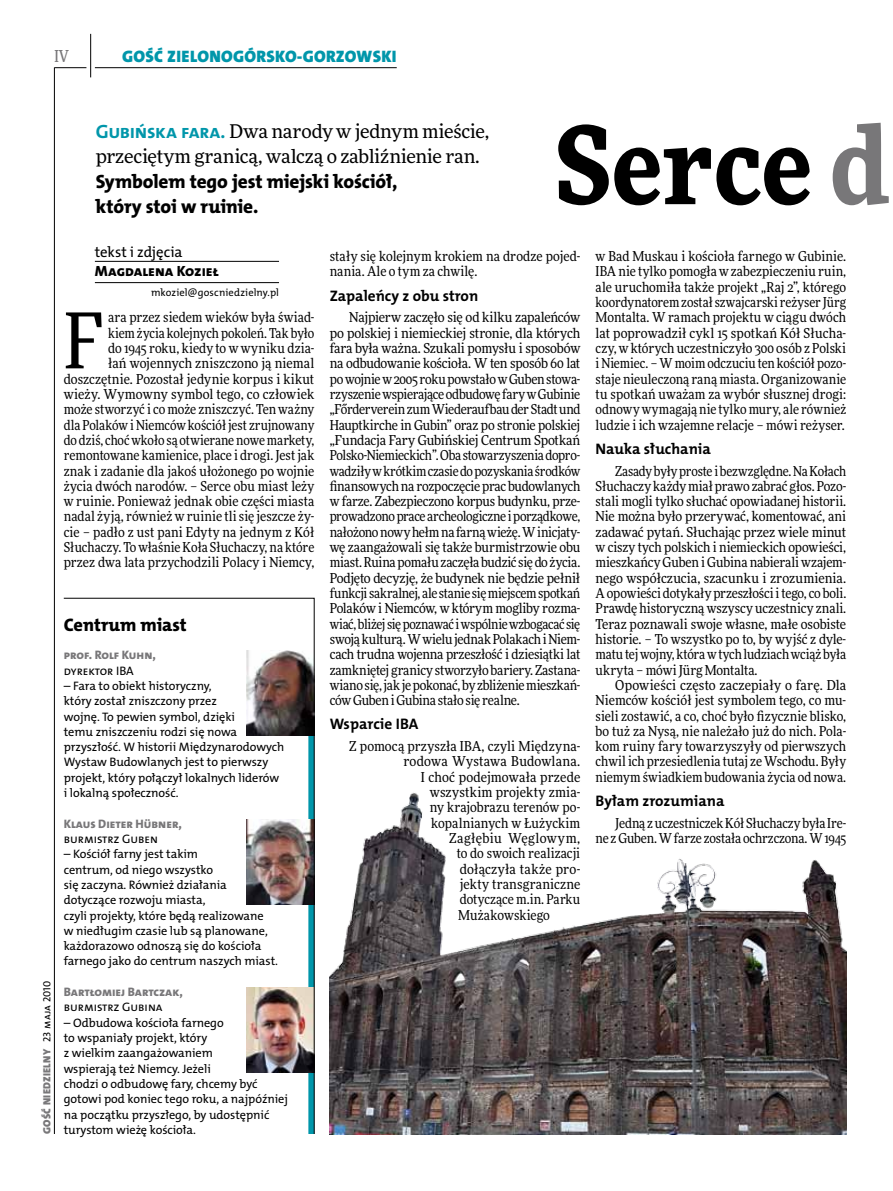
<style>
.page{position:relative;width:893px;height:1191px;background:#fff}
.page>*{position:absolute;margin:0;border:0;box-sizing:border-box;transform-origin:0 0}
.t1{font:900 108px "Freeday Narrow";color:#000}
.t2{font:76.95px "Freeday Narrow News";color:#000}
.t3{font:19.35px/24.9px "The Mix HP8 Ex Bld";letter-spacing:-.01em;color:#000}
.t4{font:18.9px/24.9px "Freeday News";letter-spacing:-.01em;color:#000}
.t5{font:18.3px "The Mix HP8 Ex Bld";letter-spacing:-.005em;color:#000}
.t6{font:16.65px "The Mix HP9 Blk";letter-spacing:.02em;color:#0096aa}
.t7{font:500 16.5px "Freeday Narrow";color:#787779;scale:.9 1}
.t8{font:15.3px "The Mix HP7 Bld";color:#000}
.t9{font:14.85px "The Mix HP8 Ex Bld";letter-spacing:.005em;color:#000}
.t10{font:14.85px "The Mix HP5 Plain";letter-spacing:-.015em;color:#000}
.t11{font:13.65px/15.3px "Freeday Narrow News";color:#000;text-align:justify}
.t12{font:13.65px "Freeday Narrow News";letter-spacing:.025em;color:#000}
.t13{font:12.3px/15.3px "The Mix HP5 Plain";letter-spacing:-.005em;color:#000}
.t14{font:12.3px "The Mix HP8 Ex Bld";letter-spacing:-.005em;color:#787779}
.t15{font:10.5px "The Mix HP5 Plain";letter-spacing:.005em;color:#000}
.t16{font:10.5px "The Mix HP9 Blk";letter-spacing:.025em;color:#787779}
.s1{font-family:"The Mix HP7 Bld";font-size:19.35px;color:#0096aa}
.s2{color:#787779}
.s3{font-family:"The Mix HP5 Plain";color:#000}
</style>
<div class="page">
<hr style="left:54px;top:67px;width:1px;height:1067px;background:#000">
<hr style="left:90px;top:34px;width:1px;height:43px;background:#000">
<hr style="left:54px;top:67px;width:32px;height:1px;background:#000">
<hr style="left:95px;top:67px;width:302px;height:1px;background:#000">
<svg style="left:63px;top:598px;width:252px;height:536px"></svg>
<hr style="left:95px;top:261px;width:184px;height:1px;background:#000">
<hr style="left:95px;top:282px;width:184px;height:1px;background:#000">
<img style="left:330px;top:792px;width:516px;height:342px">
<p class="t7" style="left:54px;top:46px;width:17px">IV</p>
<p class="t6" style="left:122px;top:46px;width:276px">GOŚĆ ZIELONOGÓRSKO-GORZOWSKI</p>
<h3 class="t4" style="left:96px;top:118px;width:395px"><span class="s1">Gubińska fara.</span> Dwa narody w jednym mieście, przeciętym granicą, walczą o zabliźnienie ran.</h3>
<h3 class="t3" style="left:96px;top:169px;width:303px">Symbolem tego jest miejski kościół, który stoi w ruinie.</h3>
<h1 class="t1" style="left:555px;top:95px;width:335px">Serce <span class="s2">d</span></h1>
<p class="t10" style="left:95px;top:242px;width:89px">tekst i zdjęcia</p>
<p class="t9" style="left:95px;top:262px;width:125px">Magdalena Kozieł</p>
<p class="t15" style="left:151px;top:285px;width:129px">mkoziel@goscniedzielny.pl</p>
<p class="t11" style="left:64px;top:310px;width:252px;text-align:right">ara przez siedem wieków była świad-<br>kiem życia kolejnych pokoleń. Tak było<br>do 1945 roku, kiedy to w wyniku dzia-<br>łań wojennych zniszczono ją niemal doszczętnie. Pozostał jedynie korpus i kikut wieży. Wymowny symbol tego, co człowiek może stworzyć i co może zniszczyć. Ten ważny dla Polaków i Niemców kościół jest zrujnowany do dziś, choć wkoło są otwierane nowe markety, remontowane kamienice, place i drogi. Jest jak znak i zadanie dla jakoś ułożonego po wojnie życia dwóch narodów. – Serce obu miast leży w ruinie. Ponieważ jednak obie części miasta nadal żyją, również w ruinie tli się jeszcze ży&shy;cie – padło z ust pani Edyty na jednym z Kół Słuchaczy. To właśnie Koła Słuchaczy, na które przez dwa lata przychodzili Polacy i Niemcy,</p>
<h2 class="t2" style="left:64px;top:294px;width:41px">F</h2>
<p class="t16" style="left:40px;top:1134px;width:155px;rotate:-90deg">GOŚĆ NIEDZIELNY <span class="s3">23 maja 2010</span></p>
<h3 class="t5" style="left:64px;top:613px;width:124px">Centrum miast</h3>
<p class="t14" style="left:64px;top:647px;width:93px">prof. Rolf Kuhn,</p>
<p class="t13" style="left:64px;top:663px;width:71px">dyrektor I BA</p>
<p class="t13" style="left:64px;top:678px;width:222px">– Fara to obiekt historyczny,<br>który został zniszczony przez<br>wojnę. To pewien symbol, dzięki<br>temu zniszczeniu rodzi się nowa przyszłość. W historii Międzynarodowych Wystaw Budowlanych jest to pierwszy projekt, który połączył lokalnych liderów i lokalną społeczność.</p>
<p class="t14" style="left:64px;top:815px;width:120px">Klaus Dieter Hübner,</p>
<p class="t13" style="left:64px;top:831px;width:96px">burmistrz Guben</p>
<p class="t13" style="left:64px;top:846px;width:216px">– Kościół farny jest takim<br>centrum, od niego wszystko<br>się zaczyna. Również działania dotyczące rozwoju miasta,<br>czyli projekty, które będą realizowane<br>w niedługim czasie lub są planowane, każdorazowo odnoszą się do kościoła farnego jako do centrum naszych miast.</p>
<p class="t14" style="left:64px;top:984px;width:121px">Bartłomiej Bartczak,</p>
<p class="t13" style="left:64px;top:999px;width:100px">burmistrz Gubina</p>
<p class="t13" style="left:64px;top:1015px;width:226px">– Odbudowa kościoła farnego<br>to wspaniały projekt, który<br>z wielkim zaangażowaniem<br>wspierają też N iemcy. Jeżeli<br>chodzi o odbudowę fary, chcemy być gotowi pod koniec tego roku, a najpóźniej na początku przyszłego, by udostępnić turystom wieżę kościoła.</p>
<p class="t11" style="left:330px;top:248px;width:252px">stały się kolejnym krokiem na drodze pojed&shy;nania. Ale o tym za chwilę.</p>
<p class="t8" style="left:330px;top:285px;width:150px">Zapaleńcy z obu stron</p>
<p class="t11" style="left:330px;top:310px;width:252px;text-indent:20px">Najpierw zaczęło się od kilku zapaleńców po polskiej i niemieckiej stronie, dla których fara była ważna. Szukali pomysłu i sposobów na odbudowanie kościoła. W ten sposób 60 lat po wojnie w 2005 roku powstało w Guben stowa&shy;rzyszenie wspierające odbudowę fary w Gubinie „Főrderverein zum Wiederaufbau der Stadt und Hauptkirche in Gubin” oraz po stronie polskiej „Fundacja Fary Gubińskiej Centrum Spotkań Polsko-Niemieckich”. Oba stowarzyszenia dopro&shy;wadziły w krótkim czasie do pozyskania środków finansowych na rozpoczęcie prac budowlanych w farze. Zabezpieczono korpus budynku, prze&shy;prowadzono prace archeologiczne i porządkowe, nałożono nowy hełm na farną wieżę. W inicjaty&shy;wę zaangażowali się także burmistrzowie obu miast. Ruina pomału zaczęła budzić się do życia.<br>Podjęto decyzję, że budynek nie będzie pełnił funkcji sakralnej, ale stanie się miejscem spotkań Polaków i Niemców, w którym mogliby rozma&shy;wiać, bliżej się poznawać i wspólnie wzbogacać się swoją kulturą. W wielu jednak Polakach i Niem&shy;cach trudna wojenna przeszłość i dziesiątki lat zamkniętej granicy stworzyło bariery. Zastana&shy;wiano się, jak je pokonać, by zbliżenie mieszkań&shy;ców Guben i Gubina stało się realne.</p>
<p class="t8" style="left:330px;top:714px;width:90px">Wsparcie IBA</p>
<p class="t11" style="left:349px;top:738px;width:233px">Z pomocą przyszła IBA, czyli Międzyna-</p>
<p class="t11" style="left:403px;top:754px;width:178px">rodowa Wystawa Budowlana.</p>
<p class="t11" style="left:421px;top:769px;width:161px">I choć podejmowała przede</p>
<p class="t11" style="left:430px;top:784px;width:152px">wszystkim projekty zmia-</p>
<p class="t11" style="left:430px;top:799px;width:152px">ny krajobrazu terenów po-</p>
<p class="t11" style="left:431px;top:815px;width:150px">kopalnianych w Łużyckim</p>
<p class="t12" style="left:449px;top:829px;width:132px">Zagłębiu Węglowym,</p>
<p class="t11" style="left:457px;top:845px;width:125px">to do swoich realizacji</p>
<p class="t11" style="left:460px;top:861px;width:122px">dołączyła także pro-</p>
<p class="t11" style="left:460px;top:876px;width:122px">jekty transgraniczne</p>
<p class="t11" style="left:460px;top:891px;width:122px">dotyczące m.in. Parku</p>
<p class="t11" style="left:458px;top:907px;width:93px">Mużakowskiego</p>
<p class="t11" style="left:596px;top:248px;width:252px">w Bad Muskau i kościoła farnego w Gubinie.<br>IBA nie tylko pomogła w zabezpieczeniu ruin, ale uruchomiła także projekt „Raj 2”, którego koordynatorem został szwajcarski reżyser Jürg Montalta. W ramach projektu w ciągu dwóch lat poprowadził cykl 15 spotkań Kół Słucha&shy;czy, w których uczestniczyło 300 osób z Polski i Niemiec. – W moim odczuciu ten kościół pozo&shy;staje nieuleczoną raną miasta. Organizowanie tu spotkań uważam za wybór słusznej drogi: odnowy wymagają nie tylko mury, ale również ludzie i ich wzajemne relacje – mówi reżyser.</p>
<p class="t8" style="left:596px;top:439px;width:117px">Nauka słuchania</p>
<p class="t11" style="left:596px;top:463px;width:252px;text-indent:20px">Zasady były proste i bezwzględne. Na Kołach Słuchaczy każdy miał prawo zabrać głos. Pozo&shy;stali mogli tylko słuchać opowiadanej historii.<br>Nie można było przerywać, komentować, ani zadawać pytań. Słuchając przez wiele minut w ciszy tych polskich i niemieckich opowieści, mieszkańcy Guben i Gubina nabierali wzajem&shy;nego współczucia, szacunku i zrozumienia.<br>A opowieści dotykały przeszłości i tego, co boli.<br>Prawdę historyczną wszyscy uczestnicy znali.<br>Teraz poznawali swoje własne, małe osobiste historie. – To wszystko po to, by wyjść z dyle&shy;matu tej wojny, która w tych ludziach wciąż była ukryta – mówi Jürg Montalta.</p>
<p class="t11" style="left:596px;top:677px;width:252px;text-indent:20px">Opowieści często zaczepiały o farę. Dla Niemców kościół jest symbolem tego, co mu&shy;sieli zostawić, a co, choć było fizycznie blisko, bo tuż za Nysą, nie należało już do nich. Pola&shy;kom ruiny fary towarzyszyły od pierwszych chwil ich przesiedlenia tutaj ze Wschodu. Były niemym świadkiem budowania życia od nowa.</p>
<p class="t8" style="left:596px;top:791px;width:130px">Byłam zrozumiana</p>
<p class="t11" style="left:596px;top:815px;width:252px;text-align:right">Jedną z uczestniczek Kół Słuchaczy była Ire-<br>ne z Guben. W farze została ochrzczona. W 1945</p>
</div>
